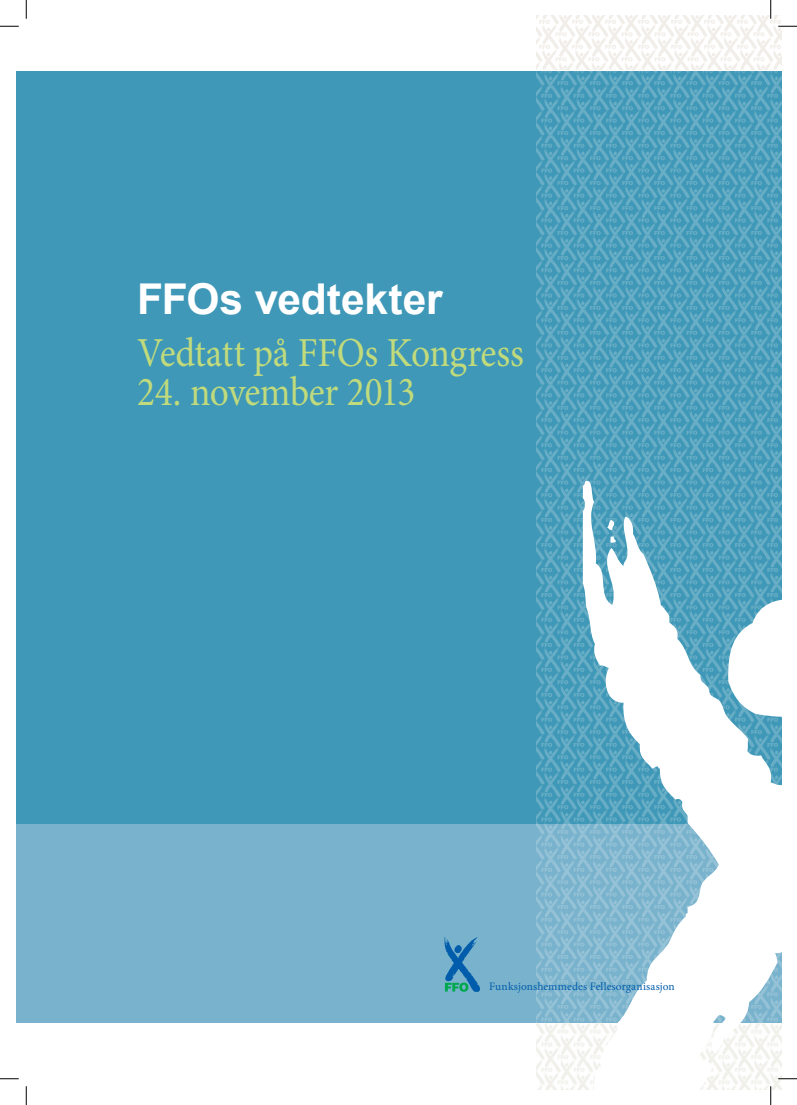
<style>
.page{position:relative;width:797px;height:1105px;background:#fff}
.page>*{position:absolute;margin:0;border:0;box-sizing:border-box;transform-origin:0 0}
.t1{font:700 42.5px "Arial";letter-spacing:-.005em;color:#fff}
.t2{font:41.25px "Minion Pro";letter-spacing:-.015em;color:#c1db7c;scale:.91 1}
.t3{font:11.38px "Minion Pro";letter-spacing:.005em;color:#015dab}
</style>
<div class="page">
<div style="left:16px;top:786px;width:765px;height:237px;background:#78b2cc"></div>
<div style="left:16px;top:71px;width:765px;height:752px;background:#3f98b7"></div>
<img style="left:536px;top:69px;width:245px;height:954px">
<div style="left:536px;top:16px;width:245px;height:53px;background:linear-gradient(to right,#f9f8f6,#f9f7f5)"></div>
<img style="left:536px;top:1023px;width:47px;height:66px">
<svg style="left:583px;top:479px;width:198px;height:610px"></svg>
<svg style="left:607px;top:519px;width:8px;height:12px"></svg>
<svg style="left:610px;top:537px;width:6px;height:6px"></svg>
<svg style="left:727px;top:598px;width:54px;height:123px"></svg>
<svg style="left:444px;top:937px;width:36px;height:55px"></svg>
<svg style="left:0;top:25px;width:19px;height:2px"></svg>
<svg style="left:778px;top:25px;width:19px;height:2px"></svg>
<svg style="left:0;top:1078px;width:19px;height:1px"></svg>
<svg style="left:778px;top:1078px;width:19px;height:1px"></svg>
<svg style="left:25px;top:0;width:2px;height:19px"></svg>
<svg style="left:25px;top:1086px;width:2px;height:19px"></svg>
<svg style="left:770px;top:0;width:1px;height:19px"></svg>
<svg style="left:770px;top:1086px;width:1px;height:19px"></svg>
<p class="t1" style="left:137px;top:271px;width:307px">FFOs vedtekter</p>
<p class="t2" style="left:137px;top:325px;width:426px">Vedtatt på FFOs Kongress</p>
<p class="t2" style="left:137px;top:364px;width:307px">24. november 2013</p>
<p class="t3" style="left:489px;top:979px;width:187px">Funksjonshemmedes Fellesorganisasjon</p>
</div>
